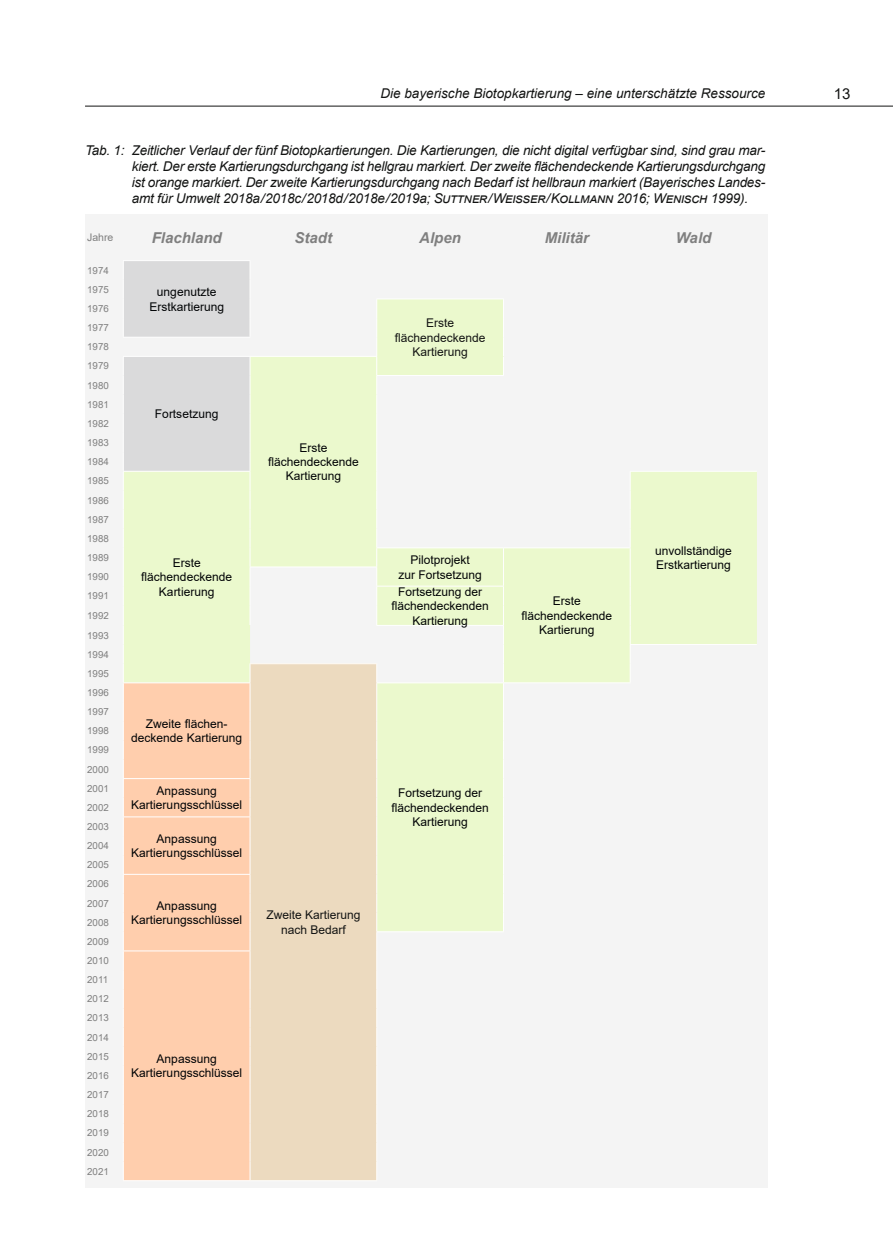
<style>
.page{position:relative;width:893px;height:1234px;background:#fff}
.page>*{position:absolute;margin:0;border:0;box-sizing:border-box;transform-origin:0 0}
.t1{font:italic 700 15px "Arial";color:#7f7f7f}
.t2{font:15px "Arial";color:#131413}
.t3{font:italic 13.5px/16.2px "Arial";color:#131413;text-align:justify}
.t4{font:12px/14.4px "Arial";color:#010305;text-align:center}
.t5{font:12px/14.4px "Arial";color:#131413;text-align:center}
.t6{font:10.5px "Arial";color:#7f7f7f}
.t7{font:9.75px/19.2px "Arial";color:#7f7f7f;text-align:justify}
</style>
<div class="page">
<hr style="left:85px;top:106px;width:808px;height:1px;background:#131413">
<div style="left:85px;top:214px;width:682px;height:972px;background:#f4f4f4"></div>
<svg style="left:377px;top:299px;width:380px;height:632px"></svg>
<div style="left:250px;top:356px;width:127px;height:211px;background:#ebf9cd"></div>
<div style="left:250px;top:663px;width:127px;height:517px;background:#ecdabf"></div>
<hr style="left:630px;top:471px;width:127px;height:1px;background:#fff">
<hr style="left:376px;top:682px;width:127px;height:1px;background:#fff">
<hr style="left:630px;top:644px;width:127px;height:1px;background:#fff">
<svg style="left:503px;top:548px;width:1px;height:383px"></svg>
<svg style="left:630px;top:472px;width:1px;height:210px"></svg>
<svg style="left:376px;top:357px;width:1px;height:209px"></svg>
<hr style="left:250px;top:663px;width:127px;height:1px;background:#fff">
<hr style="left:376px;top:547px;width:127px;height:1px;background:#fff">
<hr style="left:376px;top:585px;width:128px;height:1px;background:#fff">
<hr style="left:376px;top:625px;width:128px;height:1px;background:#fff">
<hr style="left:503px;top:547px;width:128px;height:1px;background:#fff">
<hr style="left:503px;top:682px;width:128px;height:1px;background:#fff">
<hr style="left:250px;top:356px;width:127px;height:1px;background:#fff">
<hr style="left:250px;top:566px;width:127px;height:1px;background:#fff">
<svg style="left:123px;top:261px;width:128px;height:918px;background:#f2dcc0"></svg>
<hr style="left:123px;top:337px;width:127px;height:1px;background:#fff">
<hr style="left:376px;top:298px;width:128px;height:1px;background:#fff">
<svg style="left:503px;top:299px;width:1px;height:76px"></svg>
<hr style="left:376px;top:375px;width:128px;height:1px;background:#fff">
<svg style="left:376px;top:664px;width:1px;height:515px"></svg>
<hr style="left:376px;top:931px;width:128px;height:1px;background:#fff">
<hr style="left:250px;top:1179px;width:127px;height:1px;background:#fff">
<hr style="left:123px;top:1179px;width:127px;height:1px;background:#fff">
<p class="t3" style="left:380px;top:85px;width:386px">Die bayerische Biotopkartierung – eine unterschätzte Ressource</p>
<p class="t2" style="left:834px;top:84px;width:18px">13</p>
<p class="t3" style="left:132px;top:142px;width:635px;text-indent:-47px">Tab. 1: Zeitlicher Verlauf der fünf Biotopkartierungen. Die Kartierungen, die nicht digital verfügbar sind, sind grau mar&shy;kiert. Der erste Kartierungsdurchgang ist hellgrau markiert. Der zweite flächendeckende Kartierungsdurchgang ist orange markiert. Der zweite Kartierungsdurchgang nach Bedarf ist hellbraun markiert (Bayerisches Landes&shy;amt für Umwelt 2018a / 2018c / 2018d / 2018e / 2019a; Suttner / Weisser / Kollmann 2016; Wenisch 1999).</p>
<p class="t6" style="left:87px;top:230px;width:28px">Jahre</p>
<p class="t1" style="left:152px;top:227px;width:72px">Flachland</p>
<p class="t1" style="left:295px;top:227px;width:39px">Stadt</p>
<p class="t1" style="left:419px;top:227px;width:43px">Alpen</p>
<p class="t1" style="left:545px;top:227px;width:46px">Militär</p>
<p class="t1" style="left:676px;top:227px;width:37px">Wald</p>
<p class="t7" style="left:87px;top:260px;width:23px">1974</p>
<p class="t4" style="left:149px;top:284px;width:76px">ungenutzte<br>Erstkartierung</p>
<p class="t7" style="left:87px;top:280px;width:23px">1975<br>1976</p>
<p class="t7" style="left:87px;top:318px;width:23px">1977<br>1978<br>1979</p>
<p class="t7" style="left:87px;top:375px;width:23px">1980<br>1981<br>1982<br>1983<br>1984<br>1985</p>
<p class="t7" style="left:87px;top:490px;width:23px">1986<br>1987<br>1988<br>1989</p>
<p class="t7" style="left:87px;top:567px;width:23px">1990<br>1991</p>
<p class="t7" style="left:87px;top:605px;width:23px">1992<br>1993<br>1994<br>1995</p>
<p class="t7" style="left:87px;top:682px;width:23px">1996</p>
<p class="t4" style="left:155px;top:406px;width:65px">Fortsetzung</p>
<p class="t4" style="left:268px;top:440px;width:92px">Erste flächendeckende<br>Kartierung</p>
<p class="t5" style="left:395px;top:315px;width:92px">Erste flächendeckende<br>Kartierung</p>
<p class="t4" style="left:141px;top:555px;width:92px">Erste flächendeckende<br>Kartierung</p>
<p class="t4" style="left:655px;top:543px;width:78px;text-align:left">unvollständige<br>Erstkartierung</p>
<p class="t4" style="left:398px;top:552px;width:85px">Pilotprojekt<br>zur Fortsetzung</p>
<p class="t4" style="left:391px;top:584px;width:99px">Fortsetzung der flächendeckenden<br>Kartierung</p>
<p class="t4" style="left:521px;top:593px;width:92px">Erste flächendeckende<br>Kartierung</p>
<p class="t7" style="left:87px;top:702px;width:23px">1997<br>1998<br>1999<br>2000<br>2001</p>
<p class="t4" style="left:131px;top:716px;width:112px">Zweite flächen&shy;deckende Kartierung</p>
<p class="t4" style="left:157px;top:783px;width:62px">Anpassung</p>
<p class="t7" style="left:87px;top:797px;width:23px">2002</p>
<p class="t4" style="left:131px;top:797px;width:112px">Kartierungsschlüssel</p>
<p class="t7" style="left:87px;top:816px;width:23px">2003</p>
<p class="t4" style="left:131px;top:831px;width:112px">Anpassung<br>Kartierungsschlüssel</p>
<p class="t7" style="left:87px;top:835px;width:23px">2004<br>2005<br>2006</p>
<p class="t7" style="left:87px;top:893px;width:23px">2007<br>2008<br>2009<br>2010</p>
<p class="t7" style="left:87px;top:969px;width:23px">2011<br>2012<br>2013<br>2014<br>2015<br>2016<br>2017<br>2018<br>2019<br>2020<br>2021</p>
<p class="t4" style="left:131px;top:898px;width:112px">Anpassung<br>Kartierungsschlüssel</p>
<p class="t4" style="left:131px;top:1051px;width:112px">Anpassung<br>Kartierungsschlüssel</p>
<p class="t5" style="left:266px;top:907px;width:96px">Zweite Kartierung nach Bedarf</p>
<p class="t4" style="left:391px;top:785px;width:99px">Fortsetzung der flächendeckenden<br>Kartierung</p>
</div>
